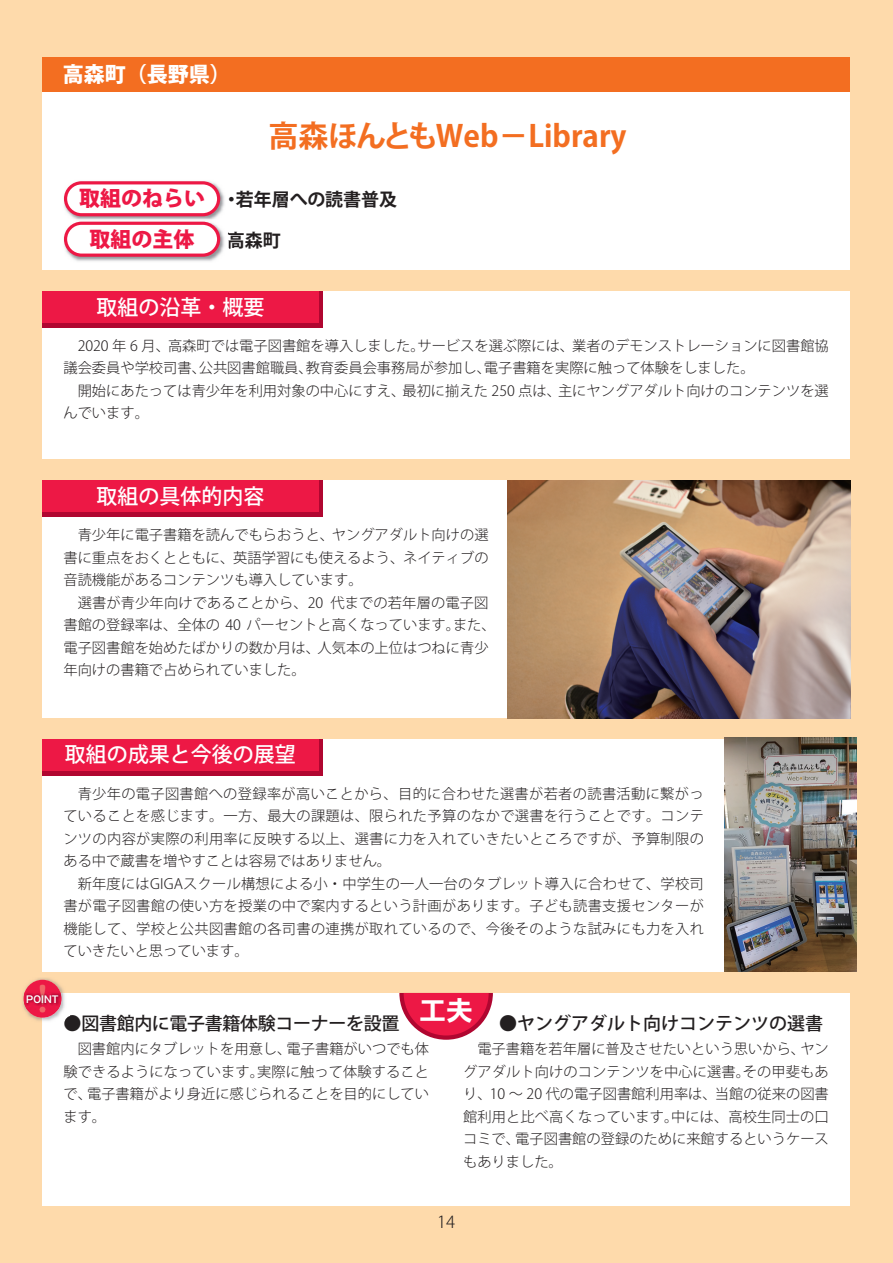
<style>
.page{position:relative;width:893px;height:1263px;background:#fedaab}
.page>*{position:absolute;margin:0;border:0;box-sizing:border-box;transform-origin:0 0}
.t1{font:800 36.9px "Ryumin Pr 5";color:#f16667}
.t2{font:700 30px "Koz Go Pro";color:#f36e21}
.t3{font:27px "HGS Soei Kakugothic UB";color:#fff}
.t4{font:500 21px "Koz Go Pro";color:#fff}
.t5{font:800 21px/40.3px "Koz Go Pro";color:#ed1845;text-align:center}
.t6{font:800 21px "Koz Go Pro";color:#fff}
.t7{font:500 18px "Koz Go Pro";color:#231f20}
.t8{font:500 18px "Koz Go Pro";letter-spacing:-.02em;color:#231f20}
.t9{font:700 18px "Koz Go Pro";color:#231f20}
.t10{font:300 16.5px "Koz Go Pr 6 N";color:#231f20}
.t11{font:300 14.25px/22.5px "Koz Go Pro";color:#231f20;text-align:justify}
.t12{font:700 9.75px "Gothic MB101 Pr 5 De";letter-spacing:.02em;color:#fff;scale:.91 1}
</style>
<div class="page">
<div style="left:42px;top:57px;width:808px;height:213px;background:#fff"></div>
<div style="left:42px;top:291px;width:808px;height:168px;background:#fff"></div>
<div style="left:42px;top:480px;width:808px;height:238px;background:#fff"></div>
<div style="left:42px;top:739px;width:808px;height:233px;background:#fff"></div>
<div style="left:42px;top:993px;width:808px;height:212px;background:#fff"></div>
<div style="left:42px;top:57px;width:808px;height:34px;background:#f36e21"></div>
<div style="left:42px;top:291px;width:281px;height:36px;background:#b00630"></div>
<div style="left:42px;top:480px;width:281px;height:37px;background:#b00630"></div>
<div style="left:42px;top:739px;width:281px;height:36px;background:#b00630"></div>
<div style="left:42px;top:291px;width:277px;height:32px;background:#ed1845"></div>
<div style="left:42px;top:480px;width:277px;height:32px;background:#ed1845"></div>
<div style="left:42px;top:739px;width:277px;height:32px;background:#ed1845"></div>
<svg style="left:399px;top:993px;width:94px;height:47px"></svg>
<img style="left:507px;top:480px;width:343px;height:238px">
<img style="left:724px;top:738px;width:132px;height:234px">
<img style="left:63px;top:181px;width:162px;height:39px">
<div style="left:66px;top:183px;width:153px;height:32px;background:#fff;border-radius:16px"></div>
<div style="left:64px;top:181px;width:156px;height:35px;border:3px solid #ed1845;border-radius:16px"></div>
<img style="left:63px;top:224px;width:165px;height:37px">
<img style="left:75px;top:221px;width:139px;height:3px">
<div style="left:66px;top:223px;width:153px;height:32px;background:#fff;border-radius:16px"></div>
<div style="left:64px;top:222px;width:156px;height:35px;border:3px solid #ed1845;border-radius:16px"></div>
<img style="left:22px;top:978px;width:42px;height:43px">
<img style="left:42px;top:1010px;width:22px;height:11px">
<svg style="left:64px;top:1016px;width:5px;height:9px"></svg>
<div style="left:24px;top:980px;width:37px;height:38px;background:#ed1845;border-radius:50%"></div>
<img style="left:61px;top:993px;width:4px;height:17px">
<img style="left:46px;top:992px;width:15px;height:18px">
<img style="left:24px;top:992px;width:22px;height:18px">
<h3 class="t6" style="left:63px;top:61px;width:169px">高森町（長野県）</h3>
<h3 class="t5" style="left:79px;top:180px;width:127px">取組のねらい取組の主体</h3>
<h2 class="t2" style="left:269px;top:116px;width:359px">高森ほんともWeb－Library</h2>
<p class="t9" style="left:222px;top:188px;width:176px">・若年層への読書普及</p>
<p class="t9" style="left:227px;top:228px;width:55px">高森町</p>
<h3 class="t4" style="left:96px;top:294px;width:169px">取組の沿革・概要</h3>
<p class="t11" style="left:63px;top:335px;width:767px;text-indent:14px">2020 年 6 月、高森町では電子図書館を導入しました。サービスを選ぶ際には、業者のデモンストレーションに図書館協議会委員や学校司書、公共図書館職員、教育委員会事務局が参加し、電子書籍を実際に触って体験をしました。</p>
<p class="t11" style="left:63px;top:380px;width:767px;text-indent:14px">開始にあたっては青少年を利用対象の中心にすえ、最初に揃えた 250 点は、主にヤングアダルト向けのコンテンツを選んでいます。</p>
<h3 class="t4" style="left:96px;top:483px;width:169px">取組の具体的内容</h3>
<p class="t11" style="left:63px;top:524px;width:427px;text-indent:14px">青少年に電子書籍を読んでもらおうと、ヤングアダルト向けの選書に重点をおくとともに、英語学習にも使えるよう、ネイティブの音読機能があるコンテンツも導入しています。</p>
<p class="t11" style="left:63px;top:591px;width:434px;text-align:left;text-indent:14px">選書が青少年向けであることから、20 代までの若年層の電子図書館の登録率は、全体の 40 パーセントと高くなっています。また、電子図書館を始めたばかりの数か月は、人気本の上位はつねに青少年向けの書籍で占められていました。</p>
<h3 class="t4" style="left:65px;top:741px;width:232px">取組の成果と今後の展望</h3>
<p class="t11" style="left:63px;top:782px;width:642px;text-indent:14px">青少年の電子図書館への登録率が高いことから、目的に合わせた選書が若者の読書活動に繋がっていることを感じます。一方、最大の課題は、限られた予算のなかで選書を行うことです。コンテンツの内容が実際の利用率に反映する以上、選書に力を入れていきたいところですが、予算制限のある中で蔵書を増やすことは容易ではありません。</p>
<p class="t11" style="left:63px;top:872px;width:642px;text-indent:14px">新年度にはGIGAスクール構想による小・中学生の一人一台のタブレット導入に合わせて、学校司書が電子図書館の使い方を授業の中で案内するという計画があります。子ども読書支援センターが機能して、学校と公共図書館の各司書の連携が取れているので、今後そのような試みにも力を入れていきたいと思っています。</p>
<h1 class="t1" style="left:24px;top:969px;width:38px">！</h1>
<p class="t12" style="left:26px;top:991px;width:37px">POINT</p>
<h3 class="t3" style="left:419px;top:997px;width:55px">工夫</h3>
<p class="t7" style="left:463px;top:1012px;width:362px">　　●ヤングアダルト向けコンテンツの選書</p>
<p class="t11" style="left:463px;top:1038px;width:367px;text-indent:14px">電子書籍を若年層に普及させたいという思いから、ヤングアダルト向けのコンテンツを中心に選書。その甲斐もあり、10 ～ 20 代の電子図書館利用率は、当館の従来の図書館利用と比べ高くなっています。中には、高校生同士の口コミで、電子図書館の登録のために来館するというケースもありました。</p>
<p class="t8" style="left:63px;top:1012px;width:337px">●図書館内に電子書籍体験コーナーを設置</p>
<p class="t11" style="left:63px;top:1038px;width:367px;text-indent:14px">図書館内にタブレットを用意し、電子書籍がいつでも体験できるようになっています。実際に触って体験することで、電子書籍がより身近に感じられることを目的にしています。</p>
<p class="t10" style="left:437px;top:1212px;width:19px">14</p>
</div>
